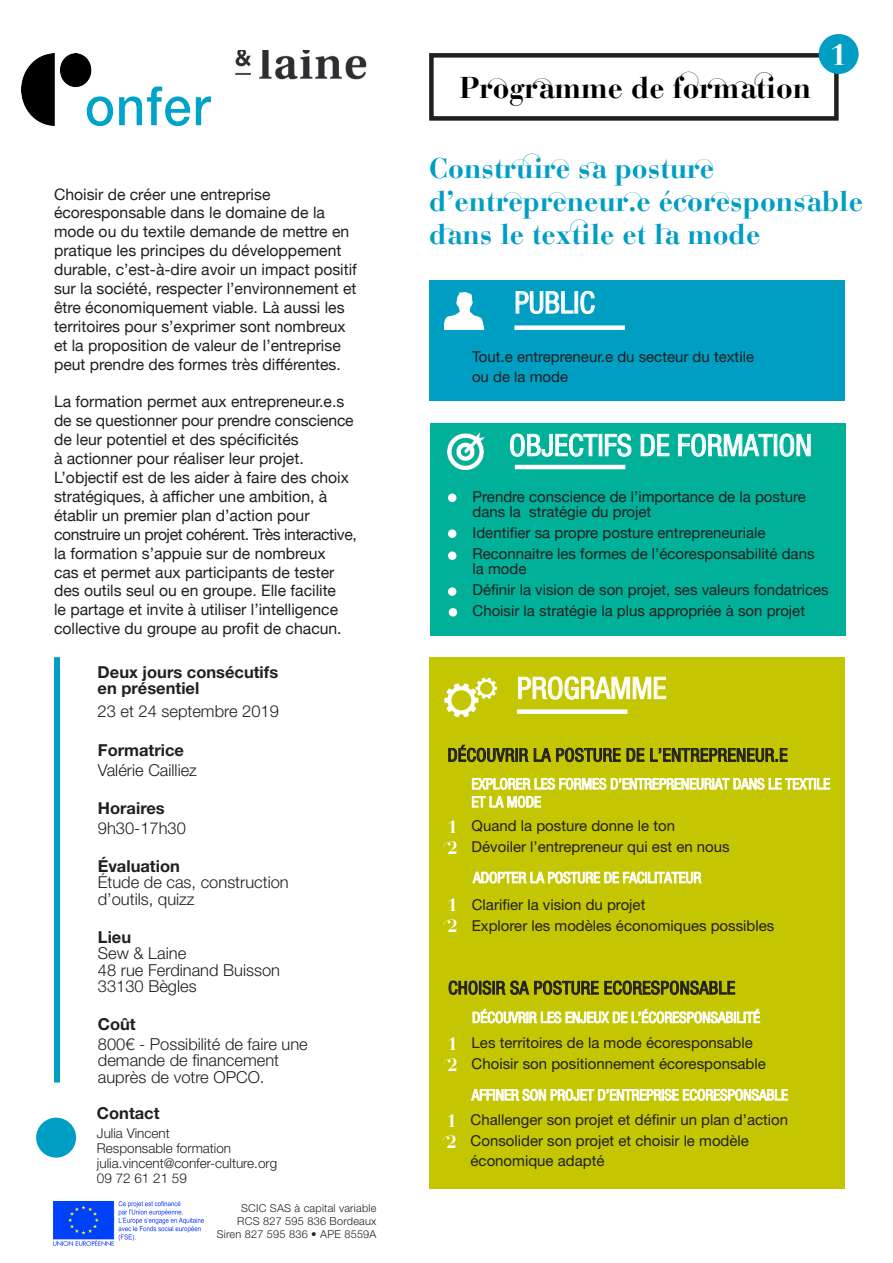
<style>
.page{position:relative;width:893px;height:1263px;background:#fff}
.page>*{position:absolute;margin:0;border:0;box-sizing:border-box;transform-origin:0 0}
.List_Paragraph{font:condensed 30px "Helvetica Neue LT";color:#fff}
.t1{font:700 30px "CO";color:#000}
.t2{font:700 30px "CO";color:#fff}
.t3{font:700 28.5px/33px "CO";color:#009ec3}
.List_Paragraph-2{font:condensed 18px "Helvetica Neue LT";letter-spacing:.02em;color:#231f20}
.t4{font:700 18px "CO";color:#fff}
.t5{font:300 16.5px/16.5px "Helvetica Neue LT";color:#231f20}
.t6{font:700 16.5px "Helvetica Neue LT";color:#231f20}
.Body_Text{font:15.75px/18.9px "Helvetica Neue";color:#231f20}
.t7{font:15px/19.5px "Helvetica Neue LT";color:#231f20}
.t8{font:15px/15px "Helvetica Neue";color:#231f20}
.List_Paragraph-3{font:condensed 15px/18px "Helvetica Neue LT";color:#fff}
.t9{font:300 13.5px "Helvetica Neue LT";color:#231f20}
.t10{font:300 12.45px "Helvetica Neue LT";letter-spacing:.02em;color:#231f20}
.t11{font:300 10.95px/13px "Helvetica Neue LT";letter-spacing:.02em;color:#231f20;text-align:right}
</style>
<div class="page">
<div style="left:429px;top:53px;width:410px;height:68px;border:4px solid #231f20"></div>
<img style="left:21px;top:53px;width:189px;height:72px">
<div style="left:429px;top:280px;width:416px;height:120px;background:#009ec3"></div>
<svg style="left:444px;top:292px;width:40px;height:38px"></svg>
<svg style="left:515px;top:291px;width:59px;height:23px"></svg>
<div style="left:575px;top:291px;width:3px;height:22px;border:1px solid #fff"></div>
<svg style="left:580px;top:291px;width:15px;height:23px"></svg>
<div style="left:430px;top:423px;width:416px;height:212px;background:#00b098"></div>
<svg style="left:510px;top:433px;width:88px;height:24px"></svg>
<svg style="left:605px;top:433px;width:27px;height:24px"></svg>
<svg style="left:640px;top:434px;width:30px;height:22px"></svg>
<svg style="left:678px;top:433px;width:95px;height:24px"></svg>
<svg style="left:779px;top:433px;width:32px;height:24px"></svg>
<img style="left:448px;top:432px;width:37px;height:37px">
<div style="left:448px;top:529px;width:8px;height:9px;background:#fff;border-radius:50%"></div>
<div style="left:429px;top:657px;width:416px;height:531px;background:#c3c600"></div>
<div style="left:514px;top:325px;width:111px;height:5px;background:#fff"></div>
<hr style="left:515px;top:465px;width:110px;height:4px;background:#fff">
<div style="left:54px;top:657px;width:6px;height:425px;background:#009ec3"></div>
<div style="left:36px;top:1118px;width:40px;height:39px;background:#009ec3;border-radius:50%"></div>
<img style="left:54px;top:1201px;width:150px;height:45px">
<div style="left:448px;top:494px;width:8px;height:8px;background:#fff;border-radius:50%"></div>
<svg style="left:472px;top:871px;width:231px;height:13px"></svg>
<svg style="left:471px;top:1088px;width:317px;height:13px"></svg>
<div style="left:448px;top:551px;width:8px;height:9px;background:#fff;border-radius:50%"></div>
<div style="left:448px;top:587px;width:8px;height:9px;background:#fff;border-radius:50%"></div>
<svg style="left:444px;top:676px;width:386px;height:132px"></svg>
<svg style="left:448px;top:980px;width:312px;height:44px"></svg>
<div style="left:449px;top:608px;width:8px;height:8px;background:#fff;border-radius:50%"></div>
<img style="left:235px;top:51px;width:132px;height:29px">
<div style="left:819px;top:34px;width:40px;height:40px;background:#009ec3;border-radius:50%"></div>
<p class="Body_Text" style="left:54px;top:185px;width:304px">Choisir de créer une entreprise écoresponsable dans le domaine de la mode ou du textile demande de mettre en pratique les principes du développement durable, c’est-à-dire avoir un impact positif sur la société, respecter l’environnement et être économiquement viable. Là aussi les territoires pour s’exprimer sont nombreux et la proposition de valeur de l’entreprise peut prendre des formes très différentes.</p>
<p class="Body_Text" style="left:54px;top:393px;width:301px">La formation permet aux entrepreneur.e.s de se questionner pour prendre conscience de leur potentiel et des spécificités<br>à actionner pour réaliser leur projet.<br>L’objectif est de les aider à faire des choix stratégiques, à afficher une ambition, à établir un premier plan d’action pour</p>
<p class="Body_Text" style="left:54px;top:526px;width:304px">construire un projet cohérent. Très interactive, la formation s’appuie sur de nombreux<br>cas et permet aux participants de tester des outils seul ou en groupe. Elle facilite<br>le partage et invite à utiliser l’intelligence collective du groupe au profit de chacun.</p>
<p class="t1" style="left:459px;top:70px;width:353px">Programme de formation</p>
<p class="t2" style="left:830px;top:37px;width:18px">1</p>
<p class="t3" style="left:429px;top:151px;width:435px">Construire sa posture d’entrepreneur.e écoresponsable</p>
<p class="t3" style="left:429px;top:217px;width:333px">dans le textile et la mode</p>
<p class="List_Paragraph" style="left:514px;top:285px;width:82px">PUBLIC</p>
<p class="t7" style="left:472px;top:347px;width:284px">Tout.e entrepreneur.e du secteur du textile</p>
<p class="t7" style="left:472px;top:366px;width:98px">ou de la mode</p>
<p class="List_Paragraph" style="left:509px;top:428px;width:304px">OBJECTIFS DE FORMATION</p>
<p class="t8" style="left:472px;top:490px;width:335px">Prendre conscience de l’importance de la posture dans la stratégie du projet</p>
<p class="t8" style="left:472px;top:526px;width:295px">Identifier sa propre posture entrepreneuriale</p>
<p class="t8" style="left:472px;top:547px;width:343px">Reconnaitre les formes de l’écoresponsabilité dans la mode</p>
<p class="t8" style="left:472px;top:583px;width:358px">Définir la vision de son projet, ses valeurs fondatrices</p>
<p class="t8" style="left:472px;top:604px;width:334px">Choisir la stratégie la plus appropriée à son projet</p>
<p class="t6" style="left:98px;top:661px;width:182px">Deux jours consécutifs</p>
<p class="t6" style="left:98px;top:678px;width:103px">en présentiel</p>
<p class="t5" style="left:98px;top:702px;width:183px">23 et 24 septembre 2019</p>
<p class="t6" style="left:98px;top:740px;width:88px">Formatrice</p>
<p class="t5" style="left:98px;top:761px;width:101px">Valérie Cailliez</p>
<p class="t6" style="left:98px;top:798px;width:68px">Horaires</p>
<p class="t5" style="left:98px;top:819px;width:90px">9h30-17h30</p>
<p class="List_Paragraph" style="left:517px;top:671px;width:151px">PROGRAMME</p>
<p class="List_Paragraph-2" style="left:448px;top:745px;width:342px">DÉCOUVRIR LA POSTURE DE L’ENTREPRENEUR.E</p>
<p class="List_Paragraph-3" style="left:471px;top:775px;width:360px">EXPLORER LES FORMES D’ENTREPRENEURIAT DANS LE TEXTILE<br>ET LA MODE</p>
<p class="t7" style="left:472px;top:816px;width:205px">Quand la posture donne le ton</p>
<p class="t7" style="left:472px;top:837px;width:260px">Dévoiler l’entrepreneur qui est en nous</p>
<p class="t4" style="left:448px;top:816px;width:12px">1</p>
<p class="t4" style="left:448px;top:837px;width:12px">2</p>
<p class="t6" style="left:98px;top:856px;width:84px">Évaluation</p>
<p class="t5" style="left:98px;top:874px;width:193px">Étude de cas, construction d’outils, quizz</p>
<p class="List_Paragraph-3" style="left:473px;top:868px;width:230px">ADOPTER LA POSTURE DE FACILITATEUR</p>
<p class="t4" style="left:448px;top:895px;width:12px">1</p>
<p class="t4" style="left:448px;top:916px;width:12px">2</p>
<p class="t7" style="left:472px;top:895px;width:175px">Clarifier la vision du projet</p>
<p class="t7" style="left:472px;top:916px;width:304px">Explorer les modèles économiques possibles</p>
<p class="t6" style="left:98px;top:926px;width:35px">Lieu</p>
<p class="t5" style="left:98px;top:945px;width:90px">Sew &amp; Laine</p>
<p class="t5" style="left:98px;top:961px;width:184px">48 rue Ferdinand Buisson</p>
<p class="t5" style="left:98px;top:978px;width:100px">33130 Bègles</p>
<p class="List_Paragraph-2" style="left:448px;top:977px;width:288px">CHOISIR SA POSTURE ECORESPONSABLE</p>
<p class="t6" style="left:98px;top:1014px;width:39px">Coût</p>
<p class="t5" style="left:98px;top:1035px;width:211px">800€ - Possibilité de faire une demande de financement auprès de votre OPCO.</p>
<p class="t6" style="left:97px;top:1103px;width:64px">Contact</p>
<p class="t9" style="left:97px;top:1125px;width:74px">Julia Vincent</p>
<p class="t9" style="left:97px;top:1140px;width:136px">Responsable formation</p>
<p class="t9" style="left:97px;top:1155px;width:182px">julia.vincent@confer-culture.org</p>
<p class="t9" style="left:97px;top:1170px;width:92px">09 72 61 21 59</p>
<p class="t10" style="left:195px;top:1151px;width:156px">Centre d’Affaires J.-J. Bosc</p>
<p class="t11" style="left:217px;top:1201px;width:161px">SCIC SAS à capital variable<br>RCS 827 595 836 Bordeaux<br>Siren 827 595 836 • APE 8559A</p>
<p class="t4" style="left:448px;top:1033px;width:12px">1</p>
<p class="t4" style="left:448px;top:1054px;width:12px">2</p>
<p class="t4" style="left:446px;top:1110px;width:12px">1</p>
<p class="t4" style="left:446px;top:1131px;width:12px">2</p>
<p class="List_Paragraph-3" style="left:472px;top:1008px;width:290px">DÉCOUVRIR LES ENJEUX DE L’ÉCORESPONSABILITÉ</p>
<p class="t7" style="left:472px;top:1033px;width:283px">Les territoires de la mode écoresponsable</p>
<p class="t7" style="left:472px;top:1054px;width:296px">Choisir son positionnement écoresponsable</p>
<p class="List_Paragraph-3" style="left:472px;top:1086px;width:318px">AFFINER SON PROJET D’ENTREPRISE ECORESPONSABLE</p>
<p class="t7" style="left:471px;top:1110px;width:319px">Challenger son projet et définir un plan d’action</p>
<p class="t7" style="left:471px;top:1131px;width:280px">Consolider son projet et choisir le modèle économique adapté</p>
</div>
